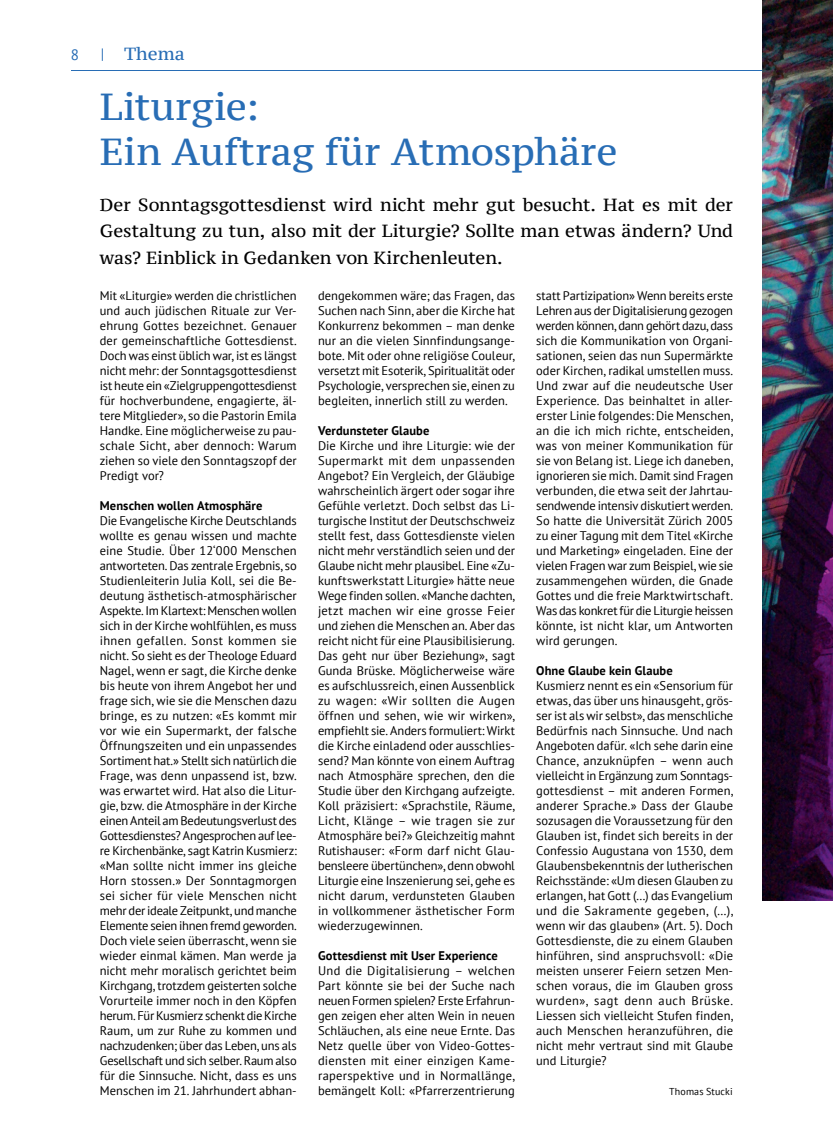
<style>
.page{position:relative;width:833px;height:1134px;background:#fff}
.page>*{position:absolute;margin:0;border:0;box-sizing:border-box;transform-origin:0 0}
.t1{font:37.5px/45px "PT Serif Caption";color:#286db5}
.t2{font:17.5px/26.2px "PT Serif Caption";letter-spacing:-.005em;color:#000;text-align:justify}
.t3{font:17.5px "PT Serif Caption";color:#286db5}
.t4{font:15px "PT Sans";color:#286db5}
.t5{font:12.5px/15px "PT Sans";letter-spacing:.005em;color:#000;text-align:justify}
.t6{font:700 12.5px "PT Sans";letter-spacing:.005em;color:#000}
.t7{font:10px "PT Sans";letter-spacing:.015em;color:#000}
.s1{font-family:"PT Sans";font-size:15px}
</style>
<div class="page">
<hr style="left:71px;top:70px;width:691px;height:1px;background:#286db5">
<img style="left:762px;top:0;width:71px;height:900px">
<p class="t4" style="left:71px;top:45px;width:10px">8</p>
<h2 class="t3" style="left:101px;top:43px;width:85px"><span class="s1">|</span> Thema</h2>
<h1 class="t1" style="left:100px;top:84px;width:519px">Liturgie:<br>Ein Auftrag für Atmosphäre</h1>
<h2 class="t2" style="left:100px;top:192px;width:635px">Der Sonntagsgottesdienst wird nicht mehr gut besucht. Hat es mit der Gestaltung zu tun, also mit der Liturgie? Sollte man etwas ändern? Und was? Einblick in Gedanken von Kirchenleuten.</h2>
<p class="t5" style="left:100px;top:287px;width:198px">Mit «Liturgie» werden die christlichen und auch jüdischen Rituale zur Ver&shy;ehrung Gottes bezeichnet. Genauer der gemeinschaftliche Gottesdienst.<br>Doch was einst üblich war, ist es längst nicht mehr: der Sonntagsgottesdienst ist heute ein «Zielgruppengottesdienst für hochverbundene, engagierte, äl&shy;tere Mitglieder», so die Pastorin Emila Handke. Eine möglicherweise zu pau&shy;schale Sicht, aber dennoch: Warum ziehen so viele den Sonntagszopf der Predigt vor?</p>
<p class="t6" style="left:100px;top:497px;width:164px">Menschen wollen Atmosphäre</p>
<p class="t5" style="left:100px;top:512px;width:198px">Die Evangelische Kirche Deutschlands wollte es genau wissen und machte eine Studie. Über 12‘000 Menschen antworteten. Das zentrale Ergebnis, so Studienleiterin Julia Koll, sei die Be&shy;deutung ästhetisch-atmosphärischer Aspekte. Im Klartext: Menschen wollen sich in der Kirche wohlfühlen, es muss ihnen gefallen. Sonst kommen sie nicht. So sieht es der Theologe Eduard Nagel, wenn er sagt, die Kirche denke bis heute von ihrem Angebot her und frage sich, wie sie die Menschen dazu bringe, es zu nutzen: «Es kommt mir vor wie ein Supermarkt, der falsche Öffnungszeiten und ein unpassendes Sortiment hat.» Stellt sich natürlich die Frage, was denn unpassend ist, bzw. was erwartet wird. Hat also die Litur&shy;gie, bzw. die Atmosphäre in der Kirche einen Anteil am Bedeutungsverlust des Gottesdienstes? Angesprochen auf lee&shy;re Kirchenbänke, sagt Katrin Kusmierz: «Man sollte nicht immer ins gleiche Horn stossen.» Der Sonntagmorgen sei sicher für viele Menschen nicht mehr der ideale Zeitpunkt, und manche Elemente seien ihnen fremd geworden.<br>Doch viele seien überrascht, wenn sie wieder einmal kämen. Man werde ja nicht mehr moralisch gerichtet beim Kirchgang, trotzdem geisterten solche Vorurteile immer noch in den Köpfen herum. Für Kusmierz schenkt die Kirche Raum, um zur Ruhe zu kommen und nachzudenken; über das Leben, uns als Gesellschaft und sich selber. Raum also für die Sinnsuche. Nicht, dass es uns Menschen im 21. Jahrhundert abhan-</p>
<p class="t5" style="left:318px;top:287px;width:198px">dengekommen wäre; das Fragen, das Suchen nach Sinn, aber die Kirche hat Konkurrenz bekommen – man denke nur an die vielen Sinnfindungsange&shy;bote. Mit oder ohne religiöse Couleur, versetzt mit Esoterik, Spiritualität oder Psychologie, versprechen sie, einen zu begleiten, innerlich still zu werden.</p>
<p class="t6" style="left:318px;top:422px;width:113px">Verdunsteter Glaube</p>
<p class="t5" style="left:318px;top:437px;width:198px">Die Kirche und ihre Liturgie: wie der Supermarkt mit dem unpassenden Angebot? Ein Vergleich, der Gläubige wahrscheinlich ärgert oder sogar ihre Gefühle verletzt. Doch selbst das Li&shy;turgische Institut der Deutschschweiz stellt fest, dass Gottesdienste vielen nicht mehr verständlich seien und der Glaube nicht mehr plausibel. Eine «Zu&shy;kunftswerkstatt Liturgie» hätte neue Wege finden sollen. «Manche dachten, jetzt machen wir eine grosse Feier und ziehen die Menschen an. Aber das reicht nicht für eine Plausibilisierung.<br>Das geht nur über Beziehung», sagt Gunda Brüske. Möglicherweise wäre es aufschlussreich, einen Aussenblick zu wagen: «Wir sollten die Augen öffnen und sehen, wie wir wirken», empfiehlt sie. Anders formuliert: Wirkt die Kirche einladend oder ausschlies&shy;send? Man könnte von einem Auftrag nach Atmosphäre sprechen, den die Studie über den Kirchgang aufzeigte.<br>Koll präzisiert: «Sprachstile, Räume, Licht, Klänge – wie tragen sie zur Atmosphäre bei?» Gleichzeitig mahnt Rutishauser: «Form darf nicht Glau&shy;bensleere übertünchen», denn obwohl Liturgie eine Inszenierung sei, gehe es nicht darum, verdunsteten Glauben in vollkommener ästhetischer Form wiederzugewinnen.</p>
<p class="t6" style="left:318px;top:947px;width:181px">Gottesdienst mit User Experience</p>
<p class="t5" style="left:318px;top:962px;width:198px">Und die Digitalisierung – welchen Part könnte sie bei der Suche nach neuen Formen spielen? Erste Erfahrun&shy;gen zeigen eher alten Wein in neuen Schläuchen, als eine neue Ernte. Das Netz quelle über von Video-Gottes&shy;diensten mit einer einzigen Kame&shy;raperspektive und in Normallänge, bemängelt Koll: «Pfarrerzentrierung</p>
<p class="t5" style="left:536px;top:287px;width:198px">statt Partizipation» Wenn bereits erste Lehren aus der Digitalisierung gezogen werden können, dann gehört dazu, dass sich die Kommunikation von Organi&shy;sationen, seien das nun Supermärkte oder Kirchen, radikal umstellen muss.<br>Und zwar auf die neudeutsche User Experience. Das beinhaltet in aller&shy;erster Linie folgendes: Die Menschen, an die ich mich richte, entscheiden, was von meiner Kommunikation für sie von Belang ist. Liege ich daneben, ignorieren sie mich. Damit sind Fragen verbunden, die etwa seit der Jahrtau&shy;sendwende intensiv diskutiert werden.<br>So hatte die Universität Zürich 2005 zu einer Tagung mit dem Titel «Kirche und Marketing» eingeladen. Eine der vielen Fragen war zum Beispiel, wie sie zusammengehen würden, die Gnade Gottes und die freie Marktwirtschaft.<br>Was das konkret für die Liturgie heissen könnte, ist nicht klar, um Antworten wird gerungen.</p>
<p class="t6" style="left:536px;top:662px;width:138px">Ohne Glaube kein Glaube</p>
<p class="t5" style="left:536px;top:677px;width:198px">Kusmierz nennt es ein «Sensorium für etwas, das über uns hinausgeht, grös&shy;ser ist als wir selbst», das menschliche Bedürfnis nach Sinnsuche. Und nach Angeboten dafür. «Ich sehe darin eine Chance, anzuknüpfen – wenn auch vielleicht in Ergänzung zum Sonntags&shy;gottesdienst – mit anderen Formen, anderer Sprache.» Dass der Glaube sozusagen die Voraussetzung für den Glauben ist, findet sich bereits in der Confessio Augustana von 1530, dem Glaubensbekenntnis der lutherischen Reichsstände: «Um diesen Glauben zu erlangen, hat Gott (…) das Evangelium und die Sakramente gegeben, (…), wenn wir das glauben» (Art. 5). Doch Gottesdienste, die zu einem Glauben hinführen, sind anspruchsvoll: «Die meisten unserer Feiern setzen Men&shy;schen voraus, die im Glauben gross wurden», sagt denn auch Brüske.<br>Liessen sich vielleicht Stufen finden, auch Menschen heranzuführen, die nicht mehr vertraut sind mit Glaube und Liturgie?</p>
<p class="t7" style="left:669px;top:1085px;width:65px">Thomas Stucki</p>
</div>
